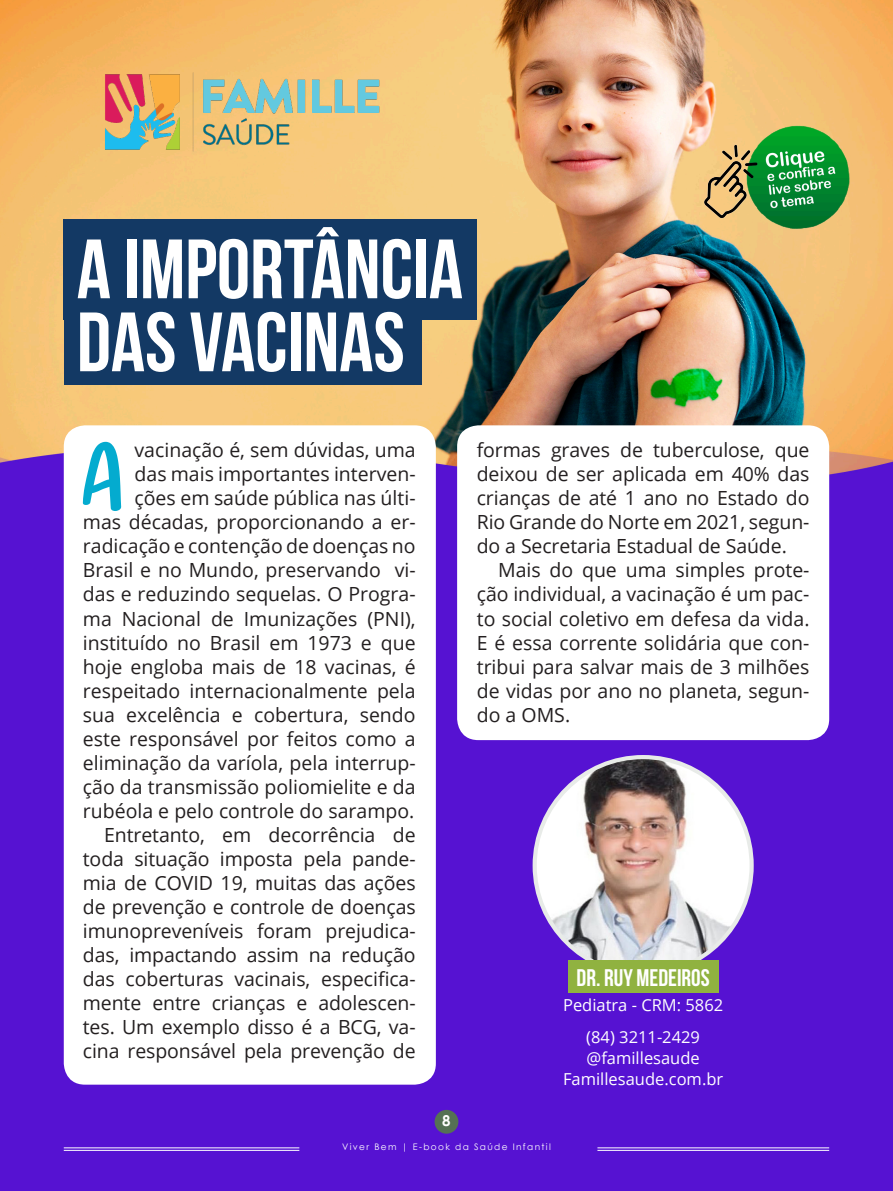
<style>
.page{position:relative;width:893px;height:1191px;background:#fff}
.page>*{position:absolute;margin:0;border:0;box-sizing:border-box;transform-origin:0 0}
.Retranca{font:700 83.85px "Bebas Neue";color:#fff}
.Capitular{font:76.8px "Baby Snail";color:#04abcf}
.Assinatura{font:24px "Bebas Neue";color:#fff}
.Ebook{font:19.5px/24px "Open Sans";letter-spacing:-.005em;color:#231f20;text-align:justify}
.Capitular-2{font:19.5px/24px "Open Sans";color:#231f20;text-align:right}
.Assinatura-2{font:16.5px "Open Sans";color:#fff}
.t1{font:700 15px "Century Gothic";color:#fff}
.t2{font:9px "Century Gothic";letter-spacing:.15em;color:#fff}
</style>
<div class="page">
<img style="left:0;top:0;width:893px;height:1191px">
<hr style="left:64px;top:1147px;width:235px;height:1px;background:#fff">
<hr style="left:64px;top:1150px;width:235px;height:1px;background:#fff">
<div style="left:435px;top:1109px;width:23px;height:24px;background:#557154;border-radius:50%"></div>
<hr style="left:597px;top:1147px;width:232px;height:1px;background:#fff">
<hr style="left:597px;top:1150px;width:232px;height:1px;background:#fff">
<div style="left:457px;top:425px;width:372px;height:315px;background:#fff;border-radius:21px"></div>
<div style="left:64px;top:219px;width:413px;height:101px;background:#133964"></div>
<div style="left:64px;top:293px;width:357px;height:92px;background:#133964"></div>
<div style="left:64px;top:425px;width:372px;height:659px;background:#fff;border-radius:21px"></div>
<img style="left:70px;top:45px;width:346px;height:134px">
<img style="left:693px;top:123px;width:162px;height:112px">
<img style="left:535px;top:757px;width:217px;height:217px;border-radius:108px">
<div style="left:568px;top:960px;width:150px;height:33px;background:#90b240"></div>
<p class="Retranca" style="left:77px;top:223px;width:388px">A IMPORTÂNCIA</p>
<p class="Retranca" style="left:77px;top:296px;width:330px">DAS VACINAS</p>
<p class="Capitular" style="left:79px;top:434px;width:44px">A</p>
<p class="Capitular-2" style="left:83px;top:438px;width:334px">vacinação é, sem dúvidas, uma<br>das mais importantes interven-<br>ções em saúde pública nas últi-<br>mas décadas, proporcionando a er&shy;radicação e contenção de doenças no Brasil e no Mundo, preservando vi&shy;das e reduzindo sequelas. O Progra&shy;ma Nacional de Imunizações (PNI), instituído no Brasil em 1973 e que hoje engloba mais de 18 vacinas, é respeitado internacionalmente pela sua excelência e cobertura, sendo este responsável por feitos como a eliminação da varíola, pela interrup&shy;ção da transmissão poliomielite e da rubéola e pelo controle do sarampo.</p>
<p class="Ebook" style="left:83px;top:822px;width:334px;text-indent:21px">Entretanto, em decorrência de toda situação imposta pela pande&shy;mia de COVID 19, muitas das ações de prevenção e controle de doenças imunopreveníveis foram prejudica&shy;das, impactando assim na redução das coberturas vacinais, especifica&shy;mente entre crianças e adolescen&shy;tes. Um exemplo disso é a BCG, va&shy;cina responsável pela prevenção de</p>
<p class="Ebook" style="left:477px;top:438px;width:334px">formas graves de tuberculose, que deixou de ser aplicada em 40% das crianças de até 1 ano no Estado do Rio Grande do Norte em 2021, segun&shy;do a Secretaria Estadual de Saúde.</p>
<p class="Ebook" style="left:477px;top:558px;width:334px;text-indent:21px">Mais do que uma simples prote&shy;ção individual, a vacinação é um pac&shy;to social coletivo em defesa da vida.<br>E é essa corrente solidária que con&shy;tribui para salvar mais de 3 milhões de vidas por ano no planeta, segun&shy;do a OMS.</p>
<p class="Assinatura" style="left:577px;top:964px;width:135px">DR. RUY MEDEIROS</p>
<p class="Assinatura-2" style="left:563px;top:994px;width:162px">Pediatra - CRM: 5862</p>
<p class="Assinatura-2" style="left:586px;top:1025px;width:115px">(84) 3211-2429</p>
<p class="Assinatura-2" style="left:586px;top:1046px;width:115px">@famillesaude</p>
<p class="Assinatura-2" style="left:563px;top:1067px;width:162px">Famillesaude.com.br</p>
<p class="t1" style="left:442px;top:1111px;width:10px">8</p>
<p class="t2" style="left:342px;top:1140px;width:210px">Viver Bem | E-book da Saúde Infantil</p>
</div>
